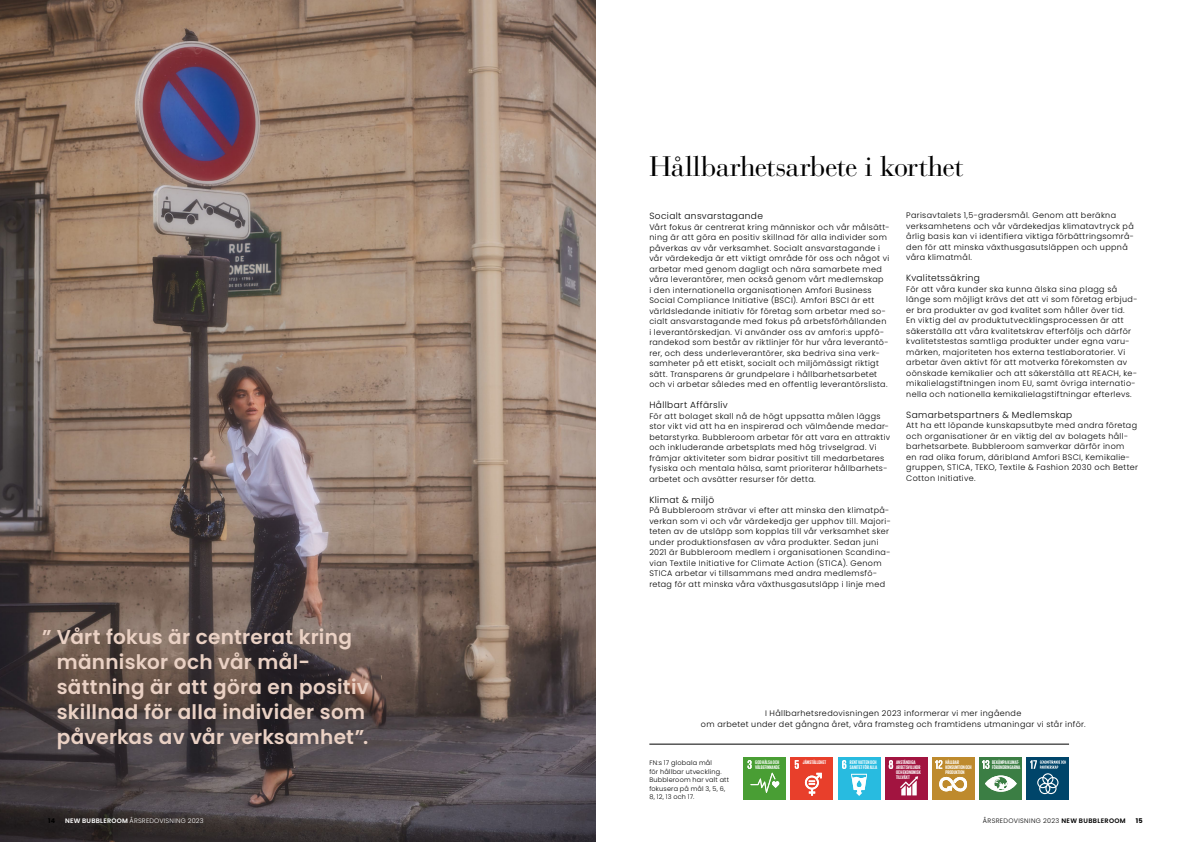
<style>
.page{position:relative;width:1191px;height:842px;background:#fff}
.page>*{position:absolute;margin:0;border:0;box-sizing:border-box;transform-origin:0 0}
.t1{font:28px "Bauer Bodoni Std";letter-spacing:-.025em;color:#000}
.t2{font:600 20px/25px "Poppins";letter-spacing:.015em;color:#ead1c4}
.t3{font:300 9px "Poppins";letter-spacing:.04em;color:#000}
.t4{font:300 8px/10.5px "Poppins";letter-spacing:.045em;color:#000}
.t5{font:300 6.5px/8.5px "Poppins";letter-spacing:.03em;color:#000}
.t6{font:300 6.5px "Poppins";letter-spacing:.035em;color:#fff}
.t7{font:300 6.5px "Poppins";letter-spacing:.055em;color:#000}
.t8{font:700 6.5px "Poppins";color:#000}
.t9{font:700 5.3px/5.1px "Giorgio Sans";letter-spacing:.015em;color:#fff}
.s1{font-weight:600}
</style>
<div class="page">
<img style="left:0;top:0;width:595px;height:842px">
<div style="left:743px;top:757px;width:43px;height:42px;background:#499e34"></div>
<svg style="left:747px;top:760px;width:32px;height:33px"></svg>
<div style="left:837px;top:757px;width:43px;height:42px;background:#28bbe0"></div>
<svg style="left:842px;top:760px;width:25px;height:36px"></svg>
<div style="left:884px;top:757px;width:43px;height:42px;background:#a21440"></div>
<svg style="left:888px;top:760px;width:5px;height:9px"></svg>
<svg style="left:900px;top:776px;width:18px;height:19px"></svg>
<div style="left:979px;top:757px;width:43px;height:42px;background:#3b7e44"></div>
<svg style="left:982px;top:760px;width:7px;height:9px"></svg>
<svg style="left:985px;top:775px;width:31px;height:17px"></svg>
<div style="left:790px;top:757px;width:43px;height:42px;background:#e83f2b"></div>
<svg style="left:794px;top:760px;width:5px;height:9px"></svg>
<svg style="left:805px;top:773px;width:17px;height:23px"></svg>
<div style="left:932px;top:757px;width:42px;height:42px;background:#be8a2d"></div>
<svg style="left:935px;top:760px;width:7px;height:9px"></svg>
<svg style="left:939px;top:777px;width:27px;height:14px"></svg>
<div style="left:1026px;top:757px;width:43px;height:42px;background:#00456a"></div>
<svg style="left:1030px;top:760px;width:36px;height:34px"></svg>
<hr style="left:649px;top:744px;width:420px;height:1px;background:#000">
<h1 class="t1" style="left:649px;top:149px;width:315px">Hållbarhetsarbete i korthet</h1>
<h2 class="t2" style="left:57px;top:625px;width:313px;text-indent:-14px">” Vårt fokus är centrerat kring människor och vår mål&shy;sättning är att göra en positiv skillnad för alla individer som påverkas av vår verksamhet”.</h2>
<p class="t3" style="left:649px;top:211px;width:115px">Socialt ansvarstagande</p>
<p class="t4" style="left:649px;top:222px;width:242px">Vårt fokus är centrerat kring människor och vår målsätt&shy;ning är att göra en positiv skillnad för alla individer som påverkas av vår verksamhet. Socialt ansvarstagande i vår värdekedja är ett viktigt område för oss och något vi arbetar med genom dagligt och nära samarbete med våra leverantörer, men också genom vårt medlemskap<br>i den internationella organisationen Amfori Business Social Compliance Initiative (BSCI). Amfori BSCI är ett världsledande initiativ för företag som arbetar med so&shy;cialt ansvarstagande med fokus på arbetsförhållanden i leverantörskedjan. Vi använder oss av amfori:s uppfö&shy;randekod som består av riktlinjer för hur våra leverantö&shy;rer, och dess underleverantörer, ska bedriva sina verk&shy;samheter på ett etiskt, socialt och miljömässigt riktigt sätt. Transparens är grundpelare i hållbarhetsarbetet och vi arbetar således med en offentlig leverantörslista.</p>
<p class="t3" style="left:649px;top:400px;width:80px">Hållbart Affärsliv</p>
<p class="t4" style="left:649px;top:411px;width:242px">För att bolaget skall nå de högt uppsatta målen läggs stor vikt vid att ha en inspirerad och välmående medar&shy;betarstyrka. Bubbleroom arbetar för att vara en attraktiv och inkluderande arbetsplats med hög trivselgrad. Vi främjar aktiviteter som bidrar positivt till medarbetares fysiska och mentala hälsa, samt prioriterar hållbarhets&shy;arbetet och avsätter resurser för detta.</p>
<p class="t3" style="left:649px;top:494px;width:66px">Klimat &amp; miljö</p>
<p class="t4" style="left:649px;top:505px;width:243px">På Bubbleroom strävar vi efter att minska den klimatpå&shy;verkan som vi och vår värdekedja ger upphov till. Majori&shy;teten av de utsläpp som kopplas till vår verksamhet sker under produktionsfasen av våra produkter. Sedan juni 2021 är Bubbleroom medlem i organisationen Scandina&shy;vian Textile Initiative for Climate Action (STICA). Genom STICA arbetar vi tillsammans med andra medlemsfö&shy;retag för att minska våra växthusgasutsläpp i linje med</p>
<p class="t4" style="left:906px;top:210px;width:229px">Parisavtalets 1,5-gradersmål. Genom att beräkna verksamhetens och vår värdekedjas klimatavtryck på årlig basis kan vi identifiera viktiga förbättringsområ&shy;den för att minska växthusgasutsläppen och uppnå våra klimatmål.</p>
<p class="t3" style="left:906px;top:273px;width:75px">Kvalitetssäkring</p>
<p class="t4" style="left:906px;top:284px;width:233px">För att våra kunder ska kunna älska sina plagg så länge som möjligt krävs det att vi som företag erbjud&shy;er bra produkter av god kvalitet som håller över tid.<br>En viktig del av produktutvecklingsprocessen är att säkerställa att våra kvalitetskrav efterföljs och därför kvalitetstestas samtliga produkter under egna varu&shy;märken, majoriteten hos externa testlaboratorier. Vi arbetar även aktivt för att motverka förekomsten av oönskade kemikalier och att säkerställa att REACH, ke&shy;mikalielagstiftningen inom EU, samt övriga internatio&shy;nella och nationella kemikalielagstiftningar efterlevs.</p>
<p class="t3" style="left:906px;top:409px;width:168px">Samarbetspartners &amp; Medlemskap</p>
<p class="t4" style="left:906px;top:420px;width:233px">Att ha ett löpande kunskapsutbyte med andra företag och organisationer är en viktig del av bolagets håll&shy;barhetsarbete. Bubbleroom samverkar därför inom<br>en rad olika forum, däribland Amfori BSCI, Kemikalie&shy;gruppen, STICA, TEKO, Textile &amp; Fashion 2030 och Better Cotton Initiative.</p>
<p class="t4" style="left:701px;top:708px;width:386px;text-align:center">I Hållbarhetsredovisningen 2023 informerar vi mer ingående<br>om arbetet under det gångna året, våra framsteg och framtidens utmaningar vi står inför.</p>
<p class="t9" style="left:803px;top:759px;width:25px">JÄMSTÄLLDHET</p>
<p class="t9" style="left:945px;top:759px;width:27px">HÅLLBAR<br>KONSUMTION OCH<br>PRODUKTION</p>
<p class="t5" style="left:649px;top:759px;width:81px">FN:s 17 globala mål<br>för hållbar utveckling.<br>Bubbleroom har valt att fokusera på mål 3, 5, 6,<br>8, 12, 13 och 17.</p>
<p class="t9" style="left:755px;top:759px;width:26px">GOD HÄLSA OCH<br>VÄLBEFINNANDE</p>
<p class="t9" style="left:850px;top:759px;width:29px">RENT VATTEN OCH<br>SANITET FÖR ALLA</p>
<p class="t9" style="left:896px;top:759px;width:26px">ANSTÄNDIGA<br>ARBETSVILLKOR<br>OCH EKONOMISK<br>TILLVÄXT</p>
<p class="t9" style="left:992px;top:759px;width:30px">BEKÄMPA KLIMAT-<br>FÖRÄNDRINGARNA</p>
<p class="t8" style="left:48px;top:817px;width:8px">14</p>
<p class="t6" style="left:65px;top:817px;width:140px"><span class="s1">NEW BUBBLEROOM</span> ÅRSREDOVISNING 2023</p>
<p class="t7" style="left:983px;top:817px;width:144px">ÅRSREDOVISNING 2023 <span class="s1">NEW BUBBLEROOM</span></p>
<p class="t8" style="left:1136px;top:817px;width:8px">15</p>
</div>
